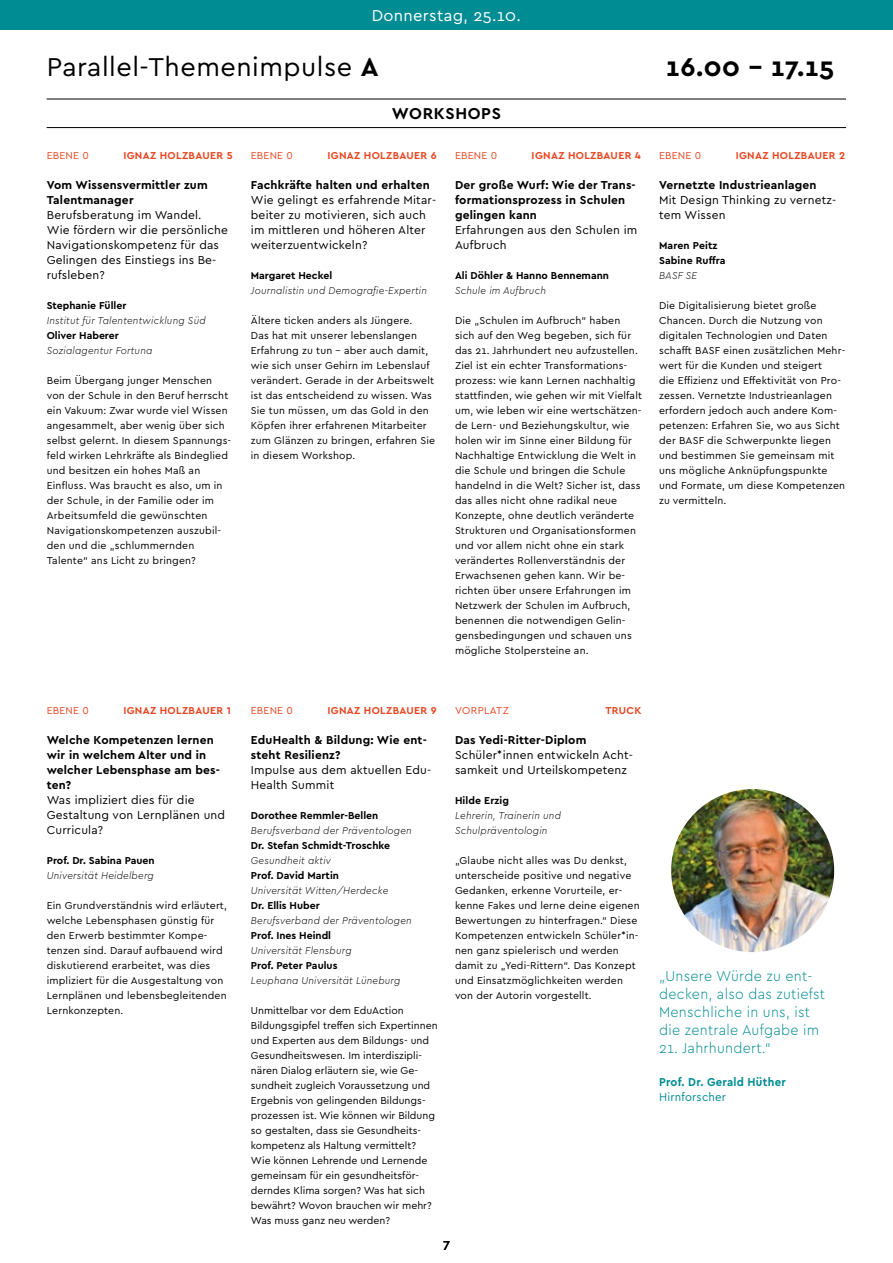
<style>
.page{position:relative;width:893px;height:1263px;background:#fff}
.page>*{position:absolute;margin:0;border:0;box-sizing:border-box;transform-origin:0 0}
.t1{font:27px "Cera PRO";letter-spacing:.02em;color:#000}
.t2{font:700 27px "Cera PRO";color:#000}
.t3{font:16.5px "Cera PRO";letter-spacing:.02em;color:#fff}
.t4{font:700 16.5px "Cera PRO";letter-spacing:.04em;color:#000}
.t5{font:300 15px/18px "Cera PRO";letter-spacing:.02em;color:#008c93;scale:.95 1}
.t6{font:500 13.5px "Cera PRO";color:#000}
.t7{font:12px/15px "Cera PRO";letter-spacing:.015em;color:#000}
.t8{font:700 12px/15px "Cera PRO";letter-spacing:.015em;color:#000}
.t9{font:700 12px "Cera PRO";letter-spacing:.02em;color:#008c93;scale:.95 1}
.t10{font:12px "Cera PRO";letter-spacing:.02em;color:#008c93;scale:.95 1}
.t11{font:10.5px/15px "Cera PRO";letter-spacing:.015em;color:#000}
.t12{font:italic 300 10.5px/15px "Cera PRO";letter-spacing:.02em;color:#000;scale:.95 1}
.t13{font:700 10.5px/15px "Cera PRO";color:#000}
.t14{font:700 10.5px "Cera PRO";letter-spacing:.035em;color:#e84621}
.t15{font:10.5px "Cera PRO";letter-spacing:.015em;color:#e84621}
.t16{font:10.5px "Cera PRO";letter-spacing:.035em;color:#e84621}
.s1{font-weight:700}
</style>
<div class="page">
<div style="left:0;top:0;width:893px;height:30px;background:#008c93"></div>
<hr style="left:47px;top:99px;width:799px;height:1px;background:#000">
<hr style="left:47px;top:127px;width:799px;height:1px;background:#000">
<img style="left:671px;top:789px;width:163px;height:163px;border-radius:81px">
<h2 class="t3" style="left:372px;top:4px;width:151px">Donnerstag, 25.10.</h2>
<h1 class="t1" style="left:47px;top:49px;width:333px">Parallel-Themenimpulse <span class="s1">A</span></h1>
<h1 class="t2" style="left:666px;top:49px;width:170px">16.00 – 17.15</h1>
<h2 class="t4" style="left:392px;top:103px;width:111px">WORKSHOPS</h2>
<p class="t15" style="left:47px;top:149px;width:44px">EBENE 0</p>
<p class="t14" style="left:123px;top:149px;width:111px">IGNAZ HOLZBAUER 5</p>
<p class="t8" style="left:47px;top:177px;width:162px">Vom Wissensvermittler zum<br>Talentmanager</p>
<p class="t7" style="left:47px;top:207px;width:183px">Berufsberatung im Wandel.<br>Wie fördern wir die persönliche<br>Navigationskompetenz für das<br>Gelingen des Einstiegs ins Be&shy;rufsleben?</p>
<p class="t13" style="left:47px;top:298px;width:81px">Stephanie Füller</p>
<p class="t12" style="left:47px;top:313px;width:169px">Institut für Talententwicklung Süd</p>
<p class="t13" style="left:47px;top:328px;width:74px">Oliver Haberer</p>
<p class="t12" style="left:47px;top:343px;width:113px">Sozialagentur Fortuna</p>
<p class="t11" style="left:47px;top:373px;width:186px">Beim Übergang junger Menschen von der Schule in den Beruf herrscht ein Vakuum: Zwar wurde viel Wissen angesammelt, aber wenig über sich selbst gelernt. In diesem Spannungs&shy;feld wirken Lehrkräfte als Bindeglied und besitzen ein hohes Maß an Einfluss. Was braucht es also, um in der Schule, in der Familie oder im Arbeitsumfeld die gewünschten Navigationskompetenzen auszubil&shy;den und die „schlummernden Talente“ ans Licht zu bringen?</p>
<p class="t15" style="left:251px;top:149px;width:44px">EBENE 0</p>
<p class="t14" style="left:327px;top:149px;width:111px">IGNAZ HOLZBAUER 6</p>
<p class="t8" style="left:251px;top:177px;width:180px">Fachkräfte halten und erhalten</p>
<p class="t7" style="left:251px;top:192px;width:187px">Wie gelingt es erfahrende Mitar&shy;beiter zu motivieren, sich auch im mittleren und höheren Alter weiterzuentwickeln?</p>
<p class="t13" style="left:251px;top:268px;width:83px">Margaret Heckel</p>
<p class="t12" style="left:251px;top:283px;width:187px">Journalistin und Demografie-Expertin</p>
<p class="t11" style="left:251px;top:313px;width:186px">Ältere ticken anders als Jüngere.<br>Das hat mit unserer lebenslangen Erfahrung zu tun - aber auch damit, wie sich unser Gehirn im Lebenslauf verändert. Gerade in der Arbeitswelt ist das entscheidend zu wissen. Was Sie tun müssen, um das Gold in den Köpfen ihrer erfahrenen Mitarbeiter zum Glänzen zu bringen, erfahren Sie in diesem Workshop.</p>
<p class="t15" style="left:455px;top:149px;width:44px">EBENE 0</p>
<p class="t14" style="left:532px;top:149px;width:111px">IGNAZ HOLZBAUER 4</p>
<p class="t8" style="left:455px;top:177px;width:182px">Der große Wurf: Wie der Trans&shy;formationsprozess in Schulen gelingen kann</p>
<p class="t7" style="left:455px;top:222px;width:184px">Erfahrungen aus den Schulen im<br>Aufbruch</p>
<p class="t13" style="left:455px;top:268px;width:156px">Ali Döhler &amp; Hanno Bennemann</p>
<p class="t12" style="left:455px;top:283px;width:97px">Schule im Aufbruch</p>
<p class="t11" style="left:455px;top:313px;width:189px">Die „Schulen im Aufbruch“ haben sich auf den Weg begeben, sich für das 21. Jahrhundert neu aufzustellen.<br>Ziel ist ein echter Transformations&shy;prozess: wie kann Lernen nachhaltig stattfinden, wie gehen wir mit Vielfalt um, wie leben wir eine wertschätzen&shy;de Lern- und Beziehungskultur, wie holen wir im Sinne einer Bildung für Nachhaltige Entwicklung die Welt in die Schule und bringen die Schule handelnd in die Welt? Sicher ist, dass das alles nicht ohne radikal neue Konzepte, ohne deutlich veränderte Strukturen und Organisationsformen und vor allem nicht ohne ein stark verändertes Rollenverständnis der Erwachsenen gehen kann. Wir be&shy;richten über unsere Erfahrungen im Netzwerk der Schulen im Aufbruch, benennen die notwendigen Gelin&shy;gensbedingungen und schauen uns mögliche Stolpersteine an.</p>
<p class="t15" style="left:659px;top:149px;width:44px">EBENE 0</p>
<p class="t14" style="left:736px;top:149px;width:111px">IGNAZ HOLZBAUER 2</p>
<p class="t8" style="left:659px;top:177px;width:159px">Vernetzte Industrieanlagen</p>
<p class="t7" style="left:659px;top:192px;width:179px">Mit Design Thinking zu vernetz&shy;tem Wissen</p>
<p class="t13" style="left:659px;top:238px;width:68px">Maren Peitz<br>Sabine Ruffra</p>
<p class="t12" style="left:659px;top:268px;width:42px">BASF SE</p>
<p class="t11" style="left:659px;top:298px;width:188px">Die Digitalisierung bietet große Chancen. Durch die Nutzung von digitalen Technologien und Daten schafft BASF einen zusätzlichen Mehr&shy;wert für die Kunden und steigert<br>die Effizienz und Effektivität von Pro&shy;zessen. Vernetzte Industrieanlagen erfordern jedoch auch andere Kom&shy;petenzen: Erfahren Sie, wo aus Sicht der BASF die Schwerpunkte liegen und bestimmen Sie gemeinsam mit uns mögliche Anknüpfungspunkte und Formate, um diese Kompetenzen zu vermitteln.</p>
<p class="t15" style="left:47px;top:704px;width:44px">EBENE 0</p>
<p class="t14" style="left:123px;top:704px;width:109px">IGNAZ HOLZBAUER 1</p>
<p class="t8" style="left:47px;top:732px;width:174px">Welche Kompetenzen lernen wir in welchem Alter und in welcher Lebensphase am bes&shy;ten?</p>
<p class="t7" style="left:47px;top:792px;width:180px">Was impliziert dies für die<br>Gestaltung von Lernplänen und<br>Curricula?</p>
<p class="t13" style="left:47px;top:853px;width:109px">Prof. Dr. Sabina Pauen</p>
<p class="t12" style="left:47px;top:868px;width:114px">Universität Heidelberg</p>
<p class="t11" style="left:47px;top:898px;width:182px">Ein Grundverständnis wird erläutert, welche Lebensphasen günstig für den Erwerb bestimmter Kompe&shy;tenzen sind. Darauf aufbauend wird diskutierend erarbeitet, was dies impliziert für die Ausgestaltung von<br>Lernplänen und lebensbegleitenden<br>Lernkonzepten.</p>
<p class="t15" style="left:251px;top:704px;width:44px">EBENE 0</p>
<p class="t14" style="left:327px;top:704px;width:111px">IGNAZ HOLZBAUER 9</p>
<p class="t8" style="left:251px;top:732px;width:177px">EduHealth &amp; Bildung: Wie ent&shy;steht Resilienz?</p>
<p class="t7" style="left:251px;top:762px;width:182px">Impulse aus dem aktuellen Edu-<br>Health Summit</p>
<p class="t13" style="left:251px;top:808px;width:129px">Dorothee Remmler-Bellen</p>
<p class="t12" style="left:251px;top:823px;width:171px">Berufsverband der Präventologen</p>
<p class="t13" style="left:251px;top:838px;width:141px">Dr. Stefan Schmidt-Troschke</p>
<p class="t12" style="left:251px;top:853px;width:86px">Gesundheit aktiv</p>
<p class="t13" style="left:251px;top:868px;width:90px">Prof. David Martin</p>
<p class="t12" style="left:251px;top:883px;width:146px">Universität Witten/Herdecke</p>
<p class="t13" style="left:251px;top:898px;width:70px">Dr. Ellis Huber</p>
<p class="t12" style="left:251px;top:913px;width:171px">Berufsverband der Präventologen</p>
<p class="t13" style="left:251px;top:928px;width:82px">Prof. Ines Heindl</p>
<p class="t12" style="left:251px;top:943px;width:108px">Universität Flensburg</p>
<p class="t13" style="left:251px;top:958px;width:88px">Prof. Peter Paulus</p>
<p class="t12" style="left:251px;top:973px;width:159px">Leuphana Universität Lüneburg</p>
<p class="t11" style="left:251px;top:1003px;width:188px">Unmittelbar vor dem EduAction Bildungsgipfel treffen sich Expertinnen und Experten aus dem Bildungs- und Gesundheitswesen. Im interdiszipli&shy;nären Dialog erläutern sie, wie Ge&shy;sundheit zugleich Voraussetzung und Ergebnis von gelingenden Bildungs&shy;prozessen ist. Wie können wir Bildung so gestalten, dass sie Gesundheits&shy;kompetenz als Haltung vermittelt?<br>Wie können Lehrende und Lernende gemeinsam für ein gesundheitsför&shy;derndes Klima sorgen? Was hat sich bewährt? Wovon brauchen wir mehr?<br>Was muss ganz neu werden?</p>
<p class="t16" style="left:455px;top:704px;width:55px">VORPLATZ</p>
<p class="t14" style="left:605px;top:704px;width:38px">TRUCK</p>
<p class="t8" style="left:455px;top:732px;width:133px">Das Yedi-Ritter-Diplom</p>
<p class="t7" style="left:455px;top:747px;width:180px">Schüler*innen entwickeln Acht&shy;samkeit und Urteilskompetenz</p>
<p class="t13" style="left:455px;top:793px;width:56px">Hilde Erzig</p>
<p class="t12" style="left:455px;top:808px;width:113px">Lehrerin, Trainerin und<br>Schulpräventologin</p>
<p class="t11" style="left:455px;top:853px;width:186px">„Glaube nicht alles was Du denkst, unterscheide positive und negative Gedanken, erkenne Vorurteile, er&shy;kenne Fakes und lerne deine eigenen Bewertungen zu hinterfragen.“ Diese Kompetenzen entwickeln Schüler*in&shy;nen ganz spielerisch und werden damit zu „Yedi-Rittern“. Das Konzept und Einsatzmöglichkeiten werden von der Autorin vorgestellt.</p>
<p class="t6" style="left:443px;top:1236px;width:8px">7</p>
<h3 class="t5" style="left:659px;top:966px;width:176px">„Unsere Würde zu ent&shy;decken, also das zutiefst<br>Menschliche in uns, ist die zentrale Aufgabe im</h3>
<h3 class="t5" style="left:659px;top:1038px;width:119px">21. Jahrhundert.“</h3>
<p class="t9" style="left:659px;top:1074px;width:135px">Prof. Dr. Gerald Hüther</p>
<p class="t10" style="left:659px;top:1089px;width:72px">Hirnforscher</p>
</div>
